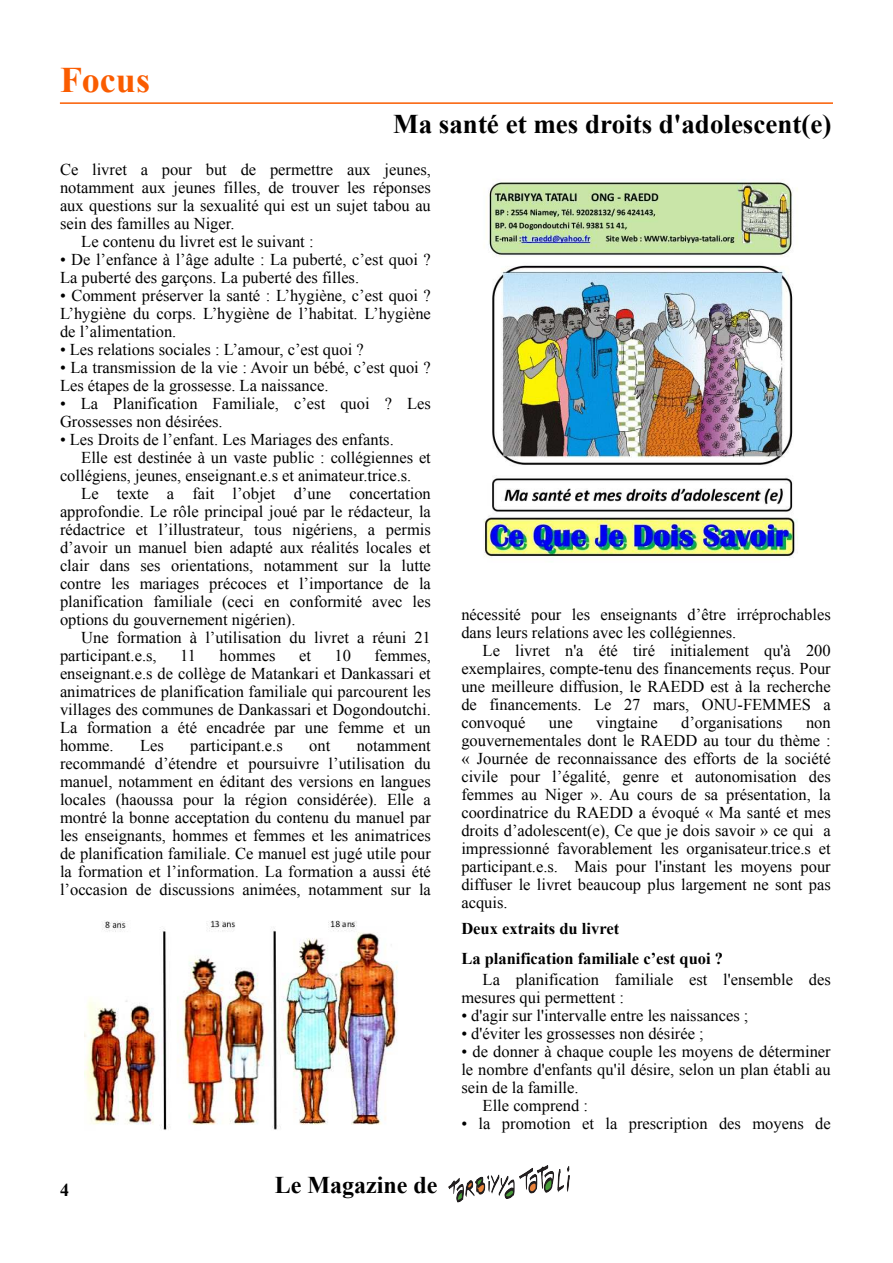
<style>
.page{position:relative;width:893px;height:1263px;background:#fff}
.page>*{position:absolute;margin:0;border:0;box-sizing:border-box;transform-origin:0 0}
.t1{font:700 36px "Times New Roman";color:#fa5c00}
.t2{font:700 27px "Times New Roman";color:#000}
.t3{font:700 24px "Times New Roman";color:#000}
.t4{font:700 18px "Times New Roman";color:#000}
.t5{font:16.5px/18px "Times New Roman";color:#000}
.t6{font:700 16.5px/29.4px "Times New Roman";color:#000}
</style>
<div class="page">
<hr style="left:60px;top:102px;width:773px;height:2px;background:#fa5c00">
<img style="left:449px;top:1165px;width:120px;height:38px">
<img style="left:483px;top:182px;width:315px;height:376px">
<img style="left:85px;top:920px;width:313px;height:210px">
<h1 class="t1" style="left:60px;top:67px;width:91px">Focus</h1>
<h2 class="t2" style="left:393px;top:115px;width:440px">Ma santé et mes droits d'adolescent(e)</h2>
<p class="t5" style="left:60px;top:162px;width:372px">Ce livret a pour but de permettre aux jeunes,</p>
<p class="t5" style="left:60px;top:180px;width:372px">notamment aux jeunes filles, de trouver les réponses</p>
<p class="t5" style="left:60px;top:198px;width:372px">aux questions sur la sexualité qui est un sujet tabou au</p>
<p class="t5" style="left:60px;top:216px;width:176px">sein des familles au Niger.</p>
<p class="t5" style="left:81px;top:234px;width:234px">Le contenu du livret est le suivant :</p>
<p class="t5" style="left:60px;top:252px;width:372px">• De l’enfance à l’âge adulte : La puberté, c’est quoi ?<br>La puberté des garçons. La puberté des filles.</p>
<p class="t5" style="left:60px;top:288px;width:372px;text-align:justify">• Comment préserver la santé : L’hygiène, c’est quoi ?<br>L’hygiène du corps. L’hygiène de l’habitat. L’hygiène de l’alimentation.</p>
<p class="t5" style="left:60px;top:342px;width:305px">• Les relations sociales : L’amour, c’est quoi ?</p>
<p class="t5" style="left:60px;top:360px;width:372px">• La transmission de la vie : Avoir un bébé, c’est quoi ?<br>Les étapes de la grossesse. La naissance.</p>
<p class="t5" style="left:60px;top:396px;width:372px">• La Planification Familiale, c’est quoi ? Les<br>Grossesses non désirées.</p>
<p class="t5" style="left:60px;top:432px;width:335px">• Les Droits de l’enfant. Les Mariages des enfants.</p>
<p class="t5" style="left:81px;top:450px;width:351px">Elle est destinée à un vaste public : collégiennes et</p>
<p class="t5" style="left:60px;top:468px;width:353px">collégiens, jeunes, enseignant.e.s et animateur.trice.s.</p>
<p class="t5" style="left:81px;top:486px;width:351px">Le texte a fait l’objet d’une concertation</p>
<p class="t5" style="left:60px;top:504px;width:372px">approfondie. Le rôle principal joué par le rédacteur, la</p>
<p class="t5" style="left:60px;top:522px;width:372px">rédactrice et l’illustrateur, tous nigériens, a permis</p>
<p class="t5" style="left:60px;top:540px;width:372px">d’avoir un manuel bien adapté aux réalités locales et</p>
<p class="t5" style="left:60px;top:558px;width:372px">clair dans ses orientations, notamment sur la lutte</p>
<p class="t5" style="left:60px;top:576px;width:372px">contre les mariages précoces et l’importance de la</p>
<p class="t5" style="left:60px;top:594px;width:372px">planification familiale (ceci en conformité avec les</p>
<p class="t5" style="left:60px;top:612px;width:237px">options du gouvernement nigérien).</p>
<p class="t5" style="left:81px;top:630px;width:351px">Une formation à l’utilisation du livret a réuni 21</p>
<p class="t5" style="left:60px;top:648px;width:98px">participant.e.s,</p>
<p class="t5" style="left:180px;top:648px;width:17px">11</p>
<p class="t5" style="left:220px;top:648px;width:57px">hommes</p>
<p class="t5" style="left:299px;top:648px;width:13px">et</p>
<p class="t5" style="left:334px;top:648px;width:18px">10</p>
<p class="t5" style="left:461px;top:607px;width:371px">nécessité pour les enseignants d’être irréprochables dans leurs relations avec les collégiennes.</p>
<p class="t5" style="left:461px;top:643px;width:371px;text-align:justify;text-indent:21px">Le livret n'a été tiré initialement qu'à 200 exemplaires, compte-tenu des financements reçus. Pour une meilleure diffusion, le RAEDD est à la recherche de financements. Le 27 mars, ONU-FEMMES a convoqué</p>
<p class="t5" style="left:60px;top:648px;width:372px;text-align:justify;text-indent:315px">femmes, enseignant.e.s de collège de Matankari et Dankassari et animatrices de planification familiale qui parcourent les villages des communes de Dankassari et Dogondoutchi.<br>La formation a été encadrée par une femme et un homme.</p>
<p class="t5" style="left:549px;top:715px;width:25px">une</p>
<p class="t5" style="left:596px;top:715px;width:63px">vingtaine</p>
<p class="t5" style="left:681px;top:715px;width:103px">d’organisations</p>
<p class="t5" style="left:461px;top:715px;width:371px;text-align:justify;text-indent:345px">non gouvernementales dont le RAEDD au tour du thème : « Journée de reconnaissance des efforts de la société civile pour l’égalité, genre et autonomisation des femmes au Niger ». Au cours de sa présentation, la coordinatrice du RAEDD a évoqué « Ma santé et mes droits d’adolescent(e), Ce que je dois savoir » ce qui a impressionné favorablement les organisateur.trice.s et participant.e.s. Mais pour l'instant les moyens pour diffuser le livret beaucoup plus largement ne sont pas acquis.</p>
<p class="t6" style="left:461px;top:915px;width:263px">Deux extraits du livret<br>La planification familiale c’est quoi ?</p>
<p class="t5" style="left:461px;top:971px;width:371px;text-indent:21px">La planification familiale est l'ensemble des mesures qui permettent :</p>
<p class="t5" style="left:461px;top:1007px;width:289px">• d'agir sur l'intervalle entre les naissances ;</p>
<p class="t5" style="left:461px;top:1025px;width:244px">• d'éviter les grossesses non désirée ;</p>
<p class="t5" style="left:461px;top:1043px;width:371px">• de donner à chaque couple les moyens de déterminer</p>
<p class="t5" style="left:461px;top:1061px;width:371px">le nombre d'enfants qu'il désire, selon un plan établi au</p>
<p class="t5" style="left:461px;top:1079px;width:119px">sein de la famille.</p>
<p class="t5" style="left:483px;top:1097px;width:107px">Elle comprend :</p>
<p class="t5" style="left:461px;top:1115px;width:371px">• la promotion et la prescription des moyens de</p>
<p class="t5" style="left:140px;top:738px;width:25px">Les</p>
<p class="t5" style="left:190px;top:738px;width:94px">participant.e.s</p>
<p class="t5" style="left:309px;top:738px;width:23px">ont</p>
<p class="t5" style="left:60px;top:738px;width:372px;text-align:justify;text-indent:297px">notamment recommandé d’étendre et poursuivre l’utilisation du manuel, notamment en éditant des versions en langues locales (haoussa pour la région considérée). Elle a montré la bonne acceptation du contenu du manuel par les enseignants, hommes et femmes et les animatrices de planification familiale. Ce manuel est jugé utile pour la formation et l’information. La formation a aussi été l’occasion de discussions animées, notamment sur la</p>
<p class="t4" style="left:60px;top:1184px;width:10px">4</p>
<h3 class="t3" style="left:275px;top:1176px;width:164px">Le Magazine de</h3>
</div>
